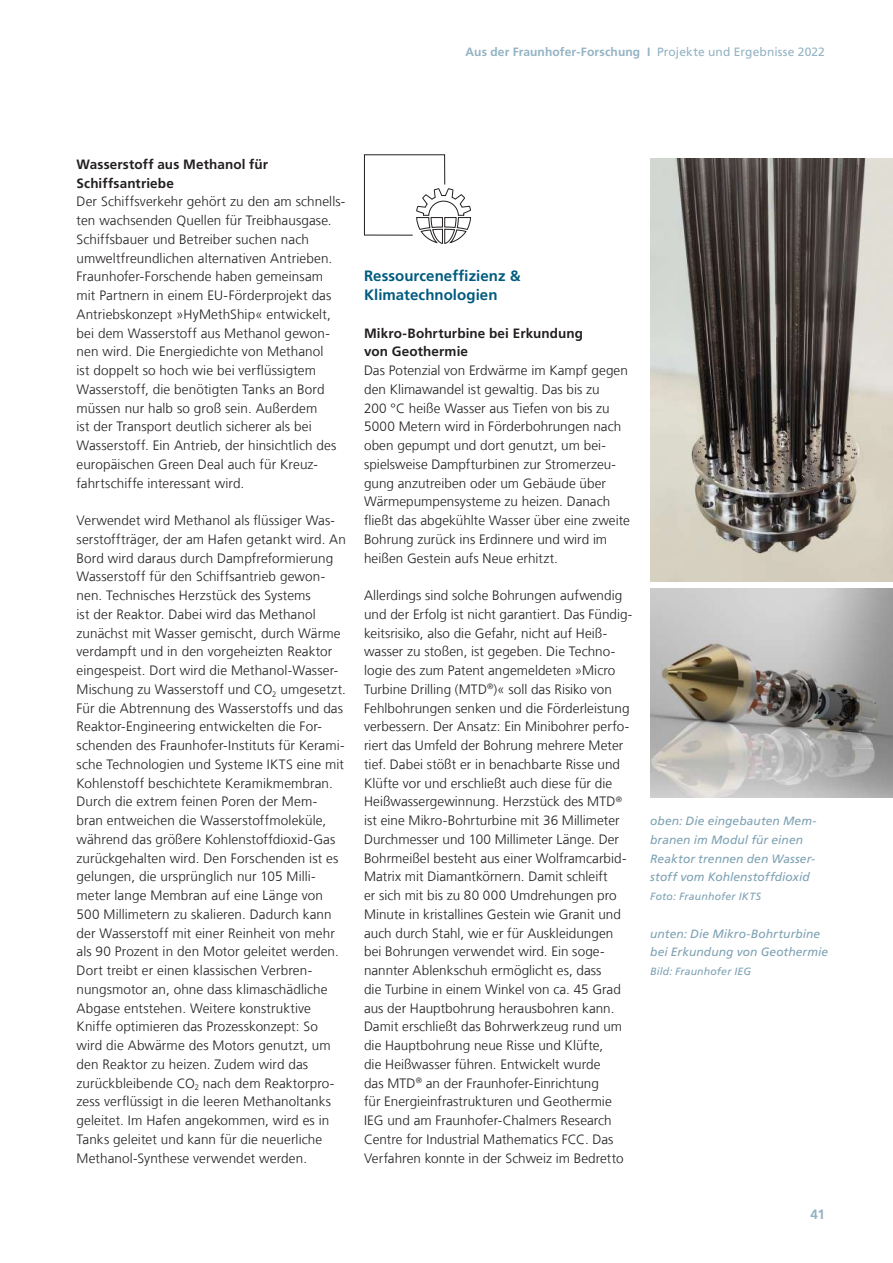
<style>
.page{position:relative;width:893px;height:1263px;background:#fff}
.page>*{position:absolute;margin:0;border:0;box-sizing:border-box;transform-origin:0 0}
.t1{font:700 15px/18.8px "Frutiger LT Com";letter-spacing:.005em;color:#005b7f}
.t2{font:300 13.5px/18.8px "Frutiger LT Com";letter-spacing:.005em;color:#231f20}
.t3{font:700 13.5px/18.8px "Frutiger LT Com";letter-spacing:.01em;color:#231f20}
.t4{font:700 13.5px "Frutiger LT Com";color:#93b3c3}
.t5{font:italic 12px/18.8px "Frutiger LT Com";letter-spacing:.01em;color:#7da1b3}
.t6{font:700 12px "Frutiger LT Com";letter-spacing:.01em;color:#93b3c3}
.t7{font:italic 10.5px "Frutiger LT Com";letter-spacing:.02em;color:#7da1b3}
.s1{font-weight:400}
</style>
<div class="page">
<img style="left:651px;top:158px;width:242px;height:423px">
<svg style="left:364px;top:154px;width:107px;height:90px"></svg>
<img style="left:651px;top:589px;width:242px;height:208px">
<p class="t6" style="left:465px;top:45px;width:361px">Aus der Fraunhofer-Forschung I <span class="s1">Projekte und Ergebnisse 2022</span></p>
<p class="t3" style="left:77px;top:155px;width:193px">Wasserstoff aus Methanol für<br>Schiffsantriebe</p>
<p class="t2" style="left:77px;top:192px;width:270px">Der Schiffsverkehr gehört zu den am schnells&shy;ten wachsenden Quellen für Treibhausgase.<br>Schiffsbauer und Betreiber suchen nach umweltfreundlichen alternativen Antrieben.<br>Fraunhofer-Forschende haben gemeinsam mit Partnern in einem EU-Förderprojekt das Antriebskonzept »HyMethShip« entwickelt, bei dem Wasserstoff aus Methanol gewon&shy;nen wird. Die Energiedichte von Methanol<br>ist doppelt so hoch wie bei verflüssigtem Wasserstoff, die benötigten Tanks an Bord müssen nur halb so groß sein. Außerdem<br>ist der Transport deutlich sicherer als bei Wasserstoff. Ein Antrieb, der hinsichtlich des europäischen Green Deal auch für Kreuz&shy;fahrtschiffe interessant wird.</p>
<p class="t2" style="left:77px;top:511px;width:271px">Verwendet wird Methanol als flüssiger Was&shy;serstoffträger, der am Hafen getankt wird. An Bord wird daraus durch Dampfreformierung Wasserstoff für den Schiffsantrieb gewon&shy;nen. Technisches Herzstück des Systems<br>ist der Reaktor. Dabei wird das Methanol zunächst mit Wasser gemischt, durch Wärme verdampft und in den vorgeheizten Reaktor eingespeist. Dort wird die Methanol-Wasser-Mischung zu Wasserstoff und CO<sub>2</sub> umgesetzt.<br>Für die Abtrennung des Wasserstoffs und das Reaktor-Engineering entwickelten die For&shy;schenden des Fraunhofer-Instituts für Kerami&shy;sche Technologien und Systeme IKTS eine mit Kohlenstoff beschichtete Keramikmembran.<br>Durch die extrem feinen Poren der Mem&shy;bran entweichen die Wasserstoffmoleküle, während das größere Kohlenstoffdioxid-Gas zurückgehalten wird. Den Forschenden ist es gelungen, die ursprünglich nur 105 Milli&shy;meter lange Membran auf eine Länge von 500 Millimetern zu skalieren. Dadurch kann der Wasserstoff mit einer Reinheit von mehr als 90 Prozent in den Motor geleitet werden.<br>Dort treibt er einen klassischen Verbren&shy;nungsmotor an, ohne dass klimaschädliche Abgase entstehen. Weitere konstruktive Kniffe optimieren das Prozesskonzept: So wird die Abwärme des Motors genutzt, um den Reaktor zu heizen. Zudem wird das zurückbleibende CO<sub>2</sub> nach dem Reaktorpro&shy;zess verflüssigt in die leeren Methanoltanks geleitet. Im Hafen angekommen, wird es in Tanks geleitet und kann für die neuerliche Methanol-Synthese verwendet werden.</p>
<p class="t1" style="left:364px;top:267px;width:158px">Ressourceneffizienz &amp;<br>Klimatechnologien</p>
<p class="t3" style="left:364px;top:324px;width:221px">Mikro-Bohrturbine bei Erkundung von Geothermie</p>
<p class="t2" style="left:364px;top:361px;width:267px">Das Potenzial von Erdwärme im Kampf gegen den Klimawandel ist gewaltig. Das bis zu<br>200 °C heiße Wasser aus Tiefen von bis zu 5000 Metern wird in Förderbohrungen nach oben gepumpt und dort genutzt, um bei&shy;spielsweise Dampfturbinen zur Stromerzeu&shy;gung anzutreiben oder um Gebäude über Wärmepumpensysteme zu heizen. Danach fließt das abgekühlte Wasser über eine zweite Bohrung zurück ins Erdinnere und wird im heißen Gestein aufs Neue erhitzt.</p>
<p class="t2" style="left:364px;top:586px;width:270px">Allerdings sind solche Bohrungen aufwendig und der Erfolg ist nicht garantiert. Das Fündig&shy;keitsrisiko, also die Gefahr, nicht auf Heiß&shy;wasser zu stoßen, ist gegeben. Die Techno&shy;logie des zum Patent angemeldeten »Micro Turbine Drilling (MTD<sup>®</sup>)« soll das Risiko von Fehlbohrungen senken und die Förderleistung verbessern. Der Ansatz: Ein Minibohrer perfo&shy;riert das Umfeld der Bohrung mehrere Meter tief. Dabei stößt er in benachbarte Risse und Klüfte vor und erschließt auch diese für die Heißwassergewinnung. Herzstück des MTD<sup>® </sup>ist eine Mikro-Bohrturbine mit 36 Millimeter Durchmesser und 100 Millimeter Länge. Der Bohrmeißel besteht aus einer Wolframcarbid-Matrix mit Diamantkörnern. Damit schleift<br>er sich mit bis zu 80 000 Umdrehungen pro Minute in kristallines Gestein wie Granit und auch durch Stahl, wie er für Auskleidungen bei Bohrungen verwendet wird. Ein soge&shy;nannter Ablenkschuh ermöglicht es, dass<br>die Turbine in einem Winkel von ca. 45 Grad aus der Hauptbohrung herausbohren kann.<br>Damit erschließt das Bohrwerkzeug rund um die Hauptbohrung neue Risse und Klüfte,<br>die Heißwasser führen. Entwickelt wurde<br>das MTD<sup>®</sup> an der Fraunhofer-Einrichtung<br>für Energieinfrastrukturen und Geothermie IEG und am Fraunhofer-Chalmers Research Centre for Industrial Mathematics FCC. Das Verfahren konnte in der Schweiz im Bedretto</p>
<p class="t5" style="left:650px;top:812px;width:168px">oben: Die eingebauten Mem&shy;branen im Modul für einen<br>Reaktor trennen den Wasser&shy;stoff vom Kohlenstoffdioxid</p>
<p class="t7" style="left:650px;top:890px;width:112px">Foto: Fraunhofer IKTS</p>
<p class="t5" style="left:650px;top:924px;width:180px">unten: Die Mikro-Bohrturbine bei Erkundung von Geothermie</p>
<p class="t7" style="left:650px;top:965px;width:102px">Bild: Fraunhofer IEG</p>
<p class="t4" style="left:810px;top:1207px;width:16px">41</p>
</div>
